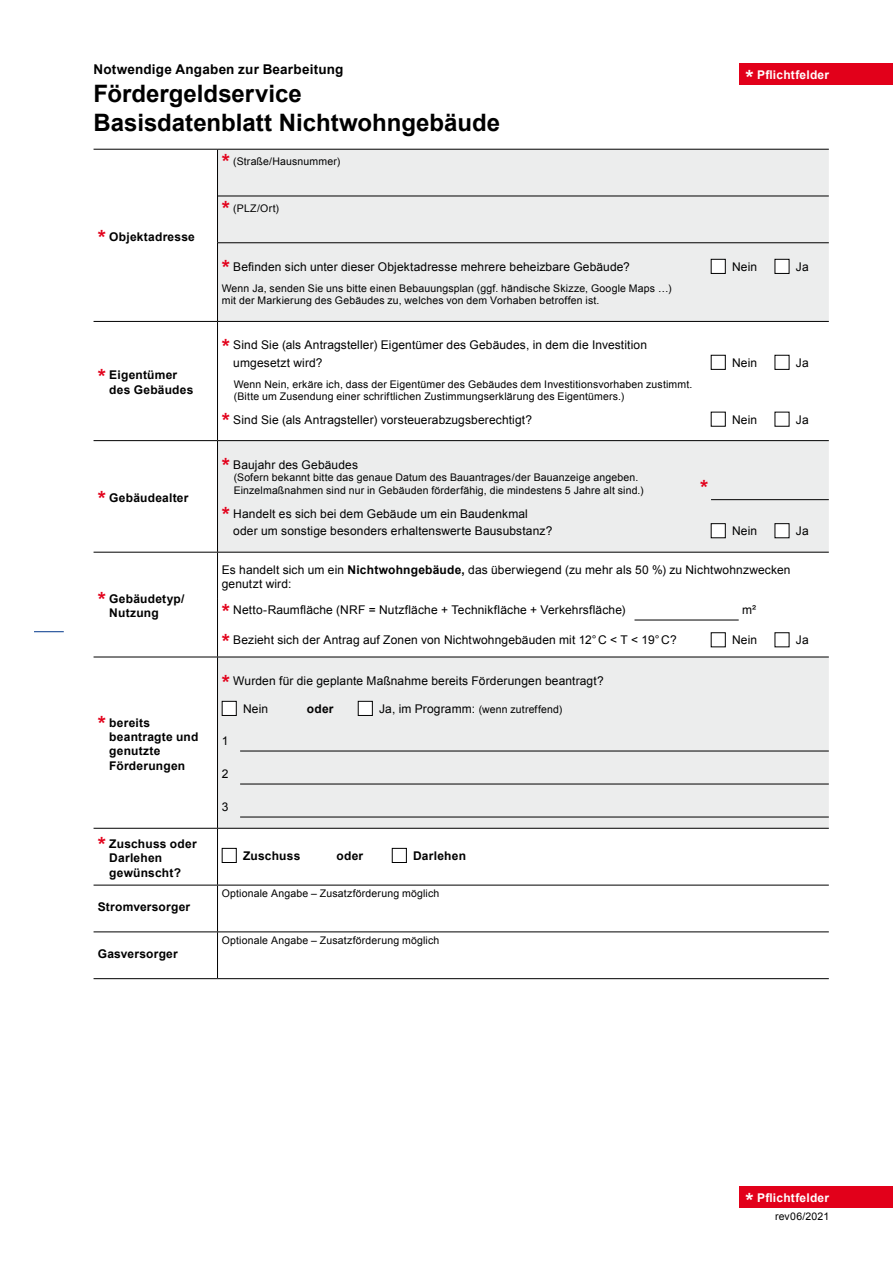
<style>
.page{position:relative;width:893px;height:1263px;background:#fff}
.page>*{position:absolute;margin:0;border:0;box-sizing:border-box;transform-origin:0 0}
.t1{font:700 24px/28.8px "Arial";color:#000}
.t2{font:700 21px "Arial";color:#e2001a}
.t3{font:700 13.5px "Arial";letter-spacing:.015em;color:#000}
.t4{font:12px/17.2px "Arial";letter-spacing:.01em;color:#000}
.t5{font:700 12px/14.4px "Arial";letter-spacing:.02em;color:#000}
.t6{font:700 12px "Arial";letter-spacing:.02em;color:#fff}
.t7{font:10.5px/12.6px "Arial";letter-spacing:.015em;color:#000}
.s1{font-size:21px;color:#e2001a}
.s2{font-weight:700;font-size:21px;color:#e2001a}
.s3{font-size:21px}
.s4{font-weight:700}
.s5{font-size:12px}
</style>
<div class="page">
<hr style="left:34px;top:631px;width:30px;height:1px;background:#00378b">
<div style="left:740px;top:1186px;width:153px;height:22px;background:#e2001a"></div>
<div style="left:740px;top:64px;width:153px;height:21px;background:#e2001a"></div>
<svg style="left:218px;top:150px;width:611px;height:678px;fill:#eceded"></svg>
<hr style="left:217px;top:150px;width:1px;height:46px;background:#000">
<hr style="left:217px;top:196px;width:1px;height:47px;background:#000">
<hr style="left:217px;top:243px;width:1px;height:78px;background:#000">
<hr style="left:217px;top:322px;width:1px;height:118px;background:#000">
<hr style="left:217px;top:441px;width:1px;height:111px;background:#000">
<hr style="left:217px;top:552px;width:1px;height:47px;background:#000">
<hr style="left:217px;top:599px;width:1px;height:58px;background:#000">
<hr style="left:94px;top:149px;width:124px;height:1px;background:#000">
<hr style="left:218px;top:149px;width:611px;height:1px;background:#000">
<hr style="left:94px;top:321px;width:124px;height:1px;background:#000">
<hr style="left:218px;top:321px;width:611px;height:1px;background:#000">
<hr style="left:94px;top:440px;width:124px;height:1px;background:#000">
<hr style="left:218px;top:440px;width:611px;height:1px;background:#000">
<hr style="left:94px;top:552px;width:124px;height:1px;background:#000">
<hr style="left:218px;top:552px;width:611px;height:1px;background:#000">
<hr style="left:94px;top:657px;width:124px;height:1px;background:#000">
<hr style="left:218px;top:657px;width:611px;height:1px;background:#000">
<hr style="left:217px;top:657px;width:1px;height:171px;background:#000">
<hr style="left:94px;top:828px;width:124px;height:1px;background:#000">
<hr style="left:218px;top:828px;width:611px;height:1px;background:#000">
<hr style="left:217px;top:829px;width:1px;height:56px;background:#000">
<hr style="left:94px;top:885px;width:124px;height:1px;background:#000">
<hr style="left:218px;top:885px;width:611px;height:1px;background:#000">
<hr style="left:217px;top:885px;width:1px;height:46px;background:#000">
<hr style="left:94px;top:931px;width:124px;height:1px;background:#000">
<hr style="left:218px;top:931px;width:611px;height:1px;background:#000">
<hr style="left:217px;top:932px;width:1px;height:46px;background:#000">
<hr style="left:94px;top:978px;width:124px;height:1px;background:#000">
<hr style="left:218px;top:978px;width:611px;height:1px;background:#000">
<hr style="left:218px;top:196px;width:611px;height:1px;background:#000">
<hr style="left:218px;top:242px;width:611px;height:1px;background:#000">
<div style="left:711px;top:259px;width:14px;height:14px;background:#fff"></div>
<div style="left:711px;top:259px;width:15px;height:15px;border:1px solid #000"></div>
<div style="left:775px;top:259px;width:14px;height:14px;background:#fff"></div>
<div style="left:775px;top:259px;width:14px;height:15px;border:1px solid #000"></div>
<div style="left:711px;top:355px;width:14px;height:14px;background:#fff"></div>
<div style="left:711px;top:355px;width:15px;height:15px;border:1px solid #000"></div>
<div style="left:775px;top:355px;width:14px;height:14px;background:#fff"></div>
<div style="left:775px;top:355px;width:14px;height:15px;border:1px solid #000"></div>
<div style="left:711px;top:412px;width:14px;height:14px;background:#fff"></div>
<div style="left:711px;top:412px;width:15px;height:15px;border:1px solid #000"></div>
<div style="left:775px;top:412px;width:14px;height:14px;background:#fff"></div>
<hr style="left:711px;top:499px;width:118px;height:1px;background:#000">
<div style="left:711px;top:524px;width:14px;height:14px;background:#fff"></div>
<div style="left:711px;top:523px;width:15px;height:15px;border:1px solid #000"></div>
<div style="left:775px;top:524px;width:14px;height:14px;background:#fff"></div>
<div style="left:775px;top:523px;width:14px;height:15px;border:1px solid #000"></div>
<hr style="left:634px;top:620px;width:105px;height:1px;background:#000">
<div style="left:711px;top:633px;width:14px;height:14px;background:#fff"></div>
<div style="left:711px;top:632px;width:15px;height:15px;border:1px solid #000"></div>
<div style="left:775px;top:633px;width:14px;height:14px;background:#fff"></div>
<div style="left:222px;top:701px;width:14px;height:14px;background:#fff"></div>
<div style="left:222px;top:701px;width:15px;height:15px;border:1px solid #000"></div>
<div style="left:358px;top:701px;width:14px;height:14px;background:#fff"></div>
<div style="left:358px;top:701px;width:15px;height:15px;border:1px solid #000"></div>
<hr style="left:240px;top:751px;width:589px;height:1px;background:#000">
<hr style="left:240px;top:784px;width:589px;height:1px;background:#000">
<hr style="left:240px;top:817px;width:589px;height:1px;background:#000">
<div style="left:222px;top:848px;width:15px;height:15px;border:1px solid #000"></div>
<div style="left:392px;top:848px;width:15px;height:15px;border:1px solid #000"></div>
<p class="t3" style="left:94px;top:60px;width:251px">Notwendige Angaben zur Bearbeitung</p>
<h1 class="t1" style="left:94px;top:80px;width:408px">Fördergeldservice<br>Basisdatenblatt Nichtwohngebäude</h1>
<p class="t5" style="left:98px;top:230px;width:99px"><span class="s1">*</span> Objektadresse</p>
<p class="t7" style="left:222px;top:155px;width:120px"><span class="s2">*</span> (Straße/Hausnummer)</p>
<p class="t7" style="left:222px;top:202px;width:59px"><span class="s2">*</span> (PLZ/Ort)</p>
<p class="t6" style="left:746px;top:67px;width:85px"><span class="s3">*</span> Pflichtfelder</p>
<p class="t5" style="left:109px;top:368px;width:86px;text-indent:-12px"><span class="s1">*</span> Eigentümer des Gebäudes</p>
<p class="t5" style="left:98px;top:491px;width:92px"><span class="s1">*</span> Gebäudealter</p>
<p class="t5" style="left:109px;top:592px;width:77px;text-indent:-12px"><span class="s1">*</span> Gebäudetyp/<br>Nutzung</p>
<p class="t5" style="left:109px;top:715px;width:91px;text-indent:-12px"><span class="s1">*</span> bereits beantragte und genutzte<br>Förderungen</p>
<p class="t5" style="left:109px;top:837px;width:89px;text-indent:-12px"><span class="s1">*</span> Zuschuss oder<br>Darlehen gewünscht?</p>
<p class="t5" style="left:98px;top:900px;width:94px">Stromversorger</p>
<p class="t5" style="left:98px;top:946px;width:82px">Gasversorger</p>
<p class="t4" style="left:222px;top:258px;width:410px"><span class="s2">*</span> Befinden sich unter dieser Objektadresse mehrere beheizbare Gebäude?</p>
<p class="t4" style="left:732px;top:258px;width:27px">Nein</p>
<p class="t4" style="left:796px;top:258px;width:14px">Ja</p>
<p class="t7" style="left:222px;top:282px;width:451px">Wenn Ja, senden Sie uns bitte einen Bebauungsplan (ggf. händische Skizze, Google Maps …) mit der Markierung des Gebäudes zu, welches von dem Vorhaben betroffen ist.</p>
<p class="t4" style="left:233px;top:337px;width:415px;text-indent:-12px"><span class="s2">*</span> Sind Sie (als Antragsteller) Eigentümer des Gebäudes, in dem die Investition umgesetzt wird?</p>
<p class="t4" style="left:732px;top:354px;width:27px">Nein</p>
<p class="t4" style="left:796px;top:354px;width:14px">Ja</p>
<p class="t7" style="left:234px;top:378px;width:460px">Wenn Nein, erkäre ich, dass der Eigentümer des Gebäudes dem Investitionsvorhaben zustimmt. (Bitte um Zusendung einer schriftlichen Zustimmungserklärung des Eigentümers.)</p>
<p class="t4" style="left:222px;top:411px;width:312px"><span class="s2">*</span> Sind Sie (als Antragsteller) vorsteuerabzugsberechtigt?</p>
<p class="t4" style="left:732px;top:411px;width:27px">Nein</p>
<p class="t4" style="left:796px;top:411px;width:14px">Ja</p>
<p class="t4" style="left:222px;top:456px;width:138px"><span class="s2">*</span> Baujahr des Gebäudes</p>
<p class="t7" style="left:234px;top:471px;width:411px">(Sofern bekannt bitte das genaue Datum des Bauantrages/der Bauanzeige angeben.<br>Einzelmaßnahmen sind nur in Gebäuden förderfähig, die mindestens 5 Jahre alt sind.)</p>
<h2 class="t2" style="left:700px;top:474px;width:10px">*</h2>
<p class="t4" style="left:233px;top:505px;width:321px;text-indent:-12px"><span class="s2">*</span> Handelt es sich bei dem Gebäude um ein Baudenkmal oder um sonstige besonders erhaltenswerte Bausubstanz?</p>
<p class="t4" style="left:732px;top:522px;width:27px">Nein</p>
<p class="t4" style="left:796px;top:522px;width:14px">Ja</p>
<p class="t4" style="left:222px;top:562px;width:570px;line-height:14.4px">Es handelt sich um ein <span class="s4">Nichtwohngebäude,</span> das überwiegend (zu mehr als 50 %) zu Nichtwohnzwecken genutzt wird:</p>
<p class="t4" style="left:222px;top:601px;width:405px"><span class="s2">*</span> Netto-Raumfläche (NRF = Nutzfläche + Technikfläche + Verkehrsfläche)</p>
<p class="t4" style="left:742px;top:601px;width:16px">m²</p>
<p class="t4" style="left:222px;top:631px;width:456px"><span class="s2">*</span> Bezieht sich der Antrag auf Zonen von Nichtwohngebäuden mit 12°C &lt; T &lt; 19°C?</p>
<p class="t4" style="left:732px;top:631px;width:27px">Nein</p>
<p class="t4" style="left:796px;top:631px;width:14px">Ja</p>
<p class="t4" style="left:222px;top:672px;width:383px"><span class="s2">*</span> Wurden für die geplante Maßnahme bereits Förderungen beantragt?</p>
<p class="t4" style="left:243px;top:700px;width:27px">Nein</p>
<p class="t5" style="left:307px;top:702px;width:28px">oder</p>
<p class="t7" style="left:379px;top:703px;width:185px"><span class="s5">Ja, im Programm:</span> (wenn zutreffend)</p>
<p class="t4" style="left:222px;top:732px;width:8px">1</p>
<p class="t4" style="left:222px;top:765px;width:8px">2</p>
<p class="t4" style="left:222px;top:798px;width:8px">3</p>
<p class="t5" style="left:243px;top:849px;width:59px">Zuschuss</p>
<p class="t5" style="left:337px;top:849px;width:28px">oder</p>
<p class="t5" style="left:413px;top:849px;width:54px">Darlehen</p>
<p class="t7" style="left:222px;top:887px;width:219px">Optionale Angabe – Zusatzförderung möglich</p>
<p class="t7" style="left:222px;top:934px;width:219px">Optionale Angabe – Zusatzförderung möglich</p>
<p class="t6" style="left:746px;top:1189px;width:85px"><span class="s3">*</span> Pflichtfelder</p>
<p class="t7" style="left:775px;top:1210px;width:56px">rev06/2021</p>
</div>
